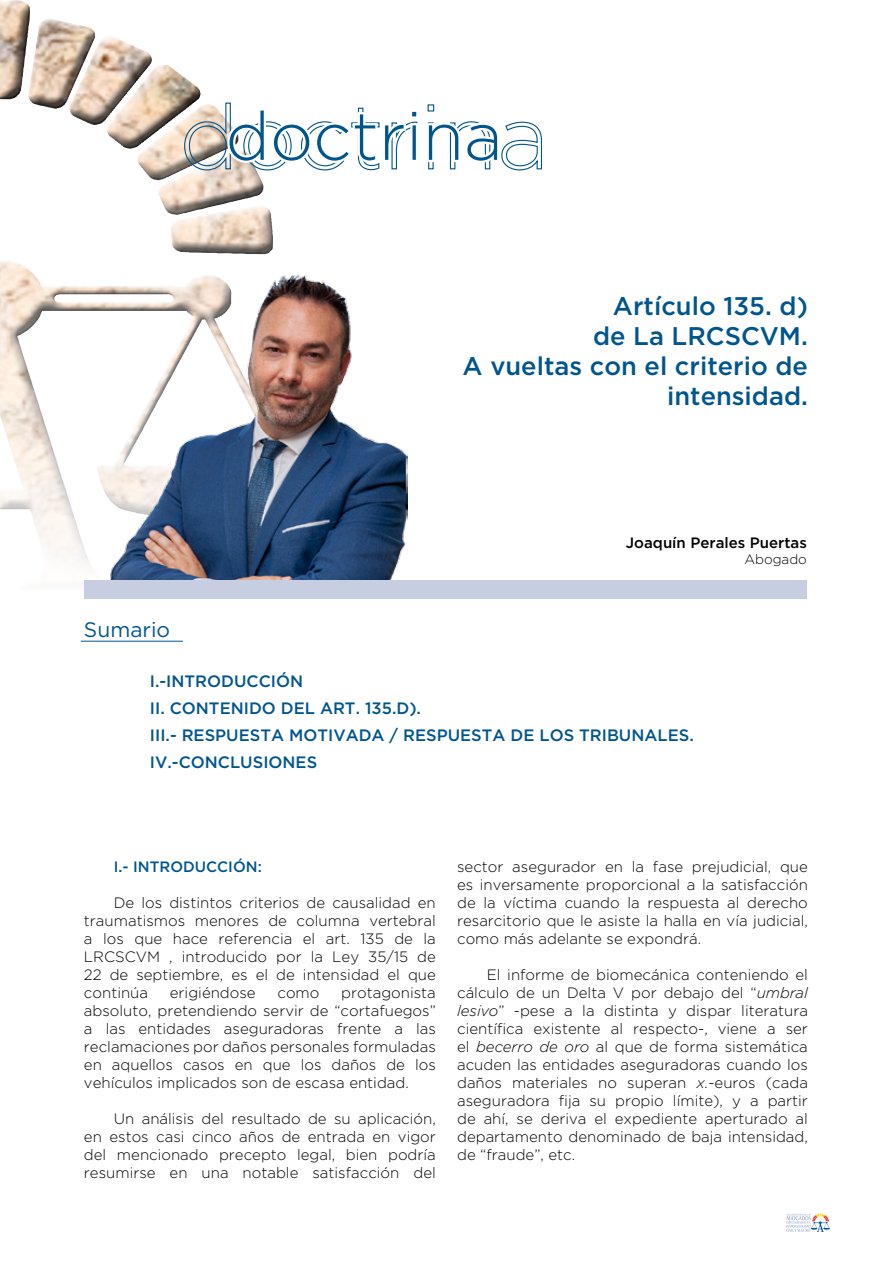
<style>
.page{position:relative;width:893px;height:1263px;background:#fff}
.page>*{position:absolute;margin:0;border:0;box-sizing:border-box;transform-origin:0 0}
.t1{font:300 67.5px "Gotham";color:#00558d}
.t2{font:500 25.5px/30px "Gotham";color:#00558d;text-align:right}
.t3{font:21px "Gotham";color:#00558d}
.t4{font:500 16.5px/27px "Gotham";color:#00558d}
.t5{font:300 15px/18px "Gotham";color:#000;text-align:justify}
.t6{font:500 15px "Gotham";color:#000}
.t7{font:500 15px "Gotham";color:#00558d}
.t8{font:300 13.5px "Gotham";color:#000}
.s1{font-style:italic}
</style>
<div class="page">
<div style="left:0;top:0;width:303px;height:590px;background:#000;opacity:.75"></div>
<svg style="left:184px;top:102px;width:234px;height:69px"></svg>
<svg style="left:427px;top:104px;width:115px;height:67px"></svg>
<svg style="left:786px;top:1213px;width:44px;height:19px"></svg>
<img style="left:94px;top:258px;width:314px;height:323px">
<div style="left:84px;top:581px;width:723px;height:18px;background:#c7cee2"></div>
<hr style="left:81px;top:641px;width:102px;height:1px;background:#00558d">
<h1 class="t1" style="left:225px;top:99px;width:279px">doctrina</h1>
<h2 class="t2" style="left:463px;top:291px;width:347px">Artículo 135. d)<br>de La LRCSCVM.<br>A vueltas con el criterio de intensidad.</h2>
<h3 class="t3" style="left:84px;top:618px;width:88px">Sumario</h3>
<p class="t6" style="left:626px;top:534px;width:182px">Joaquín Perales Puertas</p>
<p class="t8" style="left:744px;top:552px;width:64px">Abogado</p>
<p class="t4" style="left:150px;top:667px;width:545px">I.-INTRODUCCIÓN<br>II. CONTENIDO DEL ART. 135.D).<br>III.- RESPUESTA MOTIVADA / RESPUESTA DE LOS TRIBUNALES.<br>IV.-CONCLUSIONES</p>
<p class="t7" style="left:114px;top:858px;width:150px">I.- INTRODUCCIÓN:</p>
<p class="t5" style="left:84px;top:893px;width:353px;text-indent:30px">De los distintos criterios de causalidad en traumatismos menores de columna vertebral a los que hace referencia el art. 135 de la LRCSCVM , introducido por la Ley 35/15 de 22 de septiembre, es el de intensidad el que continúa</p>
<p class="t5" style="left:170px;top:983px;width:87px">erigiéndose</p>
<p class="t5" style="left:277px;top:983px;width:44px">como</p>
<p class="t5" style="left:84px;top:983px;width:353px;text-indent:257px">protagonista absoluto, pretendiendo servir de “cortafuegos” a las entidades aseguradoras frente a las reclamaciones por daños personales formuladas en aquellos casos en que los daños de los vehículos implicados son de escasa entidad.</p>
<p class="t5" style="left:84px;top:1109px;width:353px;text-indent:30px">Un análisis del resultado de su aplicación, en estos casi cinco años de entrada en vigor del mencionado precepto legal, bien podría resumirse en una notable satisfacción del</p>
<p class="t5" style="left:457px;top:857px;width:352px">sector asegurador en la fase prejudicial, que es inversamente proporcional a la satisfacción de la víctima cuando la respuesta al derecho resarcitorio que le asiste la halla en vía judicial, como más adelante se expondrá.</p>
<p class="t5" style="left:457px;top:965px;width:352px;text-indent:30px">El informe de biomecánica conteniendo el cálculo de un Delta V por debajo del “<span class="s1">umbral lesivo</span>” -pese a la distinta y dispar literatura científica existente al respecto-, viene a ser el <span class="s1">becerro de oro</span> al que de forma sistemática acuden las entidades aseguradoras cuando los daños materiales no superan <span class="s1">x.</span>-euros (cada aseguradora fija su propio límite), y a partir de ahí, se deriva el expediente aperturado al departamento denominado de baja intensidad, de “fraude”, etc.</p>
</div>
